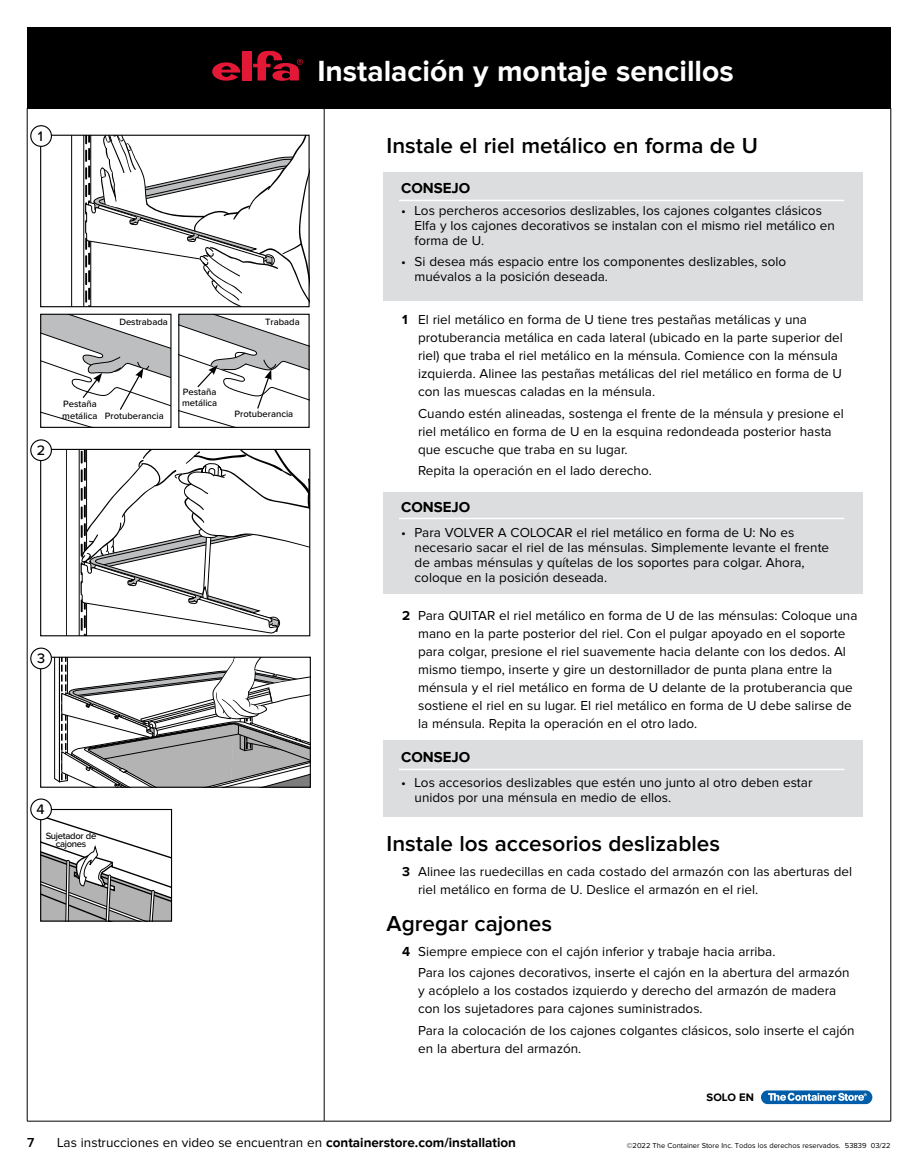
<style>
.page{position:relative;width:918px;height:1175px;background:#fff}
.page>*{position:absolute;margin:0;border:0;box-sizing:border-box;transform-origin:0 0}
.t1{font:700 30px "Proxima Nova";color:#fff}
.t2{font:600 22.5px "Proxima Nova";color:#000}
.t3{font:700 15px "Proxima Nova";color:#000}
.t4{font:500 14.25px "Proxima Nova";color:#000}
.t5{font:13.5px/18px "Proxima Nova";color:#000}
.t6{font:600 13.5px "Proxima Nova";color:#000}
.t7{font:700 11.25px "Proxima Nova";color:#000}
.t8{font:500 9.45px "Proxima Nova";color:#000}
.t9{font:500 9.45px/7.5px "Proxima Nova";letter-spacing:-.03em;color:#000;text-align:center}
.t10{font:7.5px "Proxima Nova";color:#000}
.s1{font-weight:700}
</style>
<div class="page">
<div style="left:27px;top:27px;width:864px;height:81px;background:#000"></div>
<hr style="left:891px;top:108px;width:1px;height:1012px;background:#000">
<hr style="left:27px;top:1120px;width:864px;height:1px;background:#000">
<hr style="left:324px;top:108px;width:1px;height:1012px;background:#000">
<hr style="left:27px;top:108px;width:1px;height:1012px;background:#000">
<svg style="left:212px;top:62px;width:29px;height:19px"></svg>
<div style="left:242px;top:51px;width:9px;height:30px;background:#e31837"></div>
<svg style="left:253px;top:51px;width:50px;height:30px"></svg>
<svg style="left:761px;top:1090px;width:111px;height:14px;background:#4a8cc2"></svg>
<svg style="left:42px;top:812px;width:128px;height:107px"></svg>
<div style="left:40px;top:809px;width:132px;height:112px;border:1px solid #000"></div>
<svg style="left:54px;top:658px;width:255px;height:127px"></svg>
<div style="left:40px;top:656px;width:271px;height:131px;border:1px solid #000"></div>
<svg style="left:66px;top:451px;width:242px;height:183px"></svg>
<div style="left:40px;top:449px;width:270px;height:187px;border:1px solid #000"></div>
<svg style="left:71px;top:137px;width:237px;height:168px"></svg>
<div style="left:40px;top:135px;width:270px;height:172px;border:1px solid #000"></div>
<div style="left:178px;top:314px;width:132px;height:114px;border:1px solid #000"></div>
<div style="left:40px;top:314px;width:132px;height:114px;border:1px solid #000"></div>
<svg style="left:179px;top:314px;width:130px;height:113px"></svg>
<svg style="left:41px;top:314px;width:130px;height:113px"></svg>
<div style="left:31px;top:126px;width:20px;height:20px;background:#fff;border-radius:50%"></div>
<div style="left:30px;top:125px;width:22px;height:22px;border:1px solid #000;border-radius:50%"></div>
<div style="left:31px;top:648px;width:20px;height:20px;background:#fff;border-radius:50%"></div>
<div style="left:30px;top:647px;width:22px;height:22px;border:1px solid #000;border-radius:50%"></div>
<div style="left:31px;top:440px;width:20px;height:20px;background:#fff;border-radius:50%"></div>
<div style="left:30px;top:439px;width:22px;height:22px;border:1px solid #000;border-radius:50%"></div>
<div style="left:31px;top:799px;width:20px;height:20px;background:#fff;border-radius:50%"></div>
<div style="left:30px;top:798px;width:22px;height:22px;border:1px solid #000;border-radius:50%"></div>
<div style="left:383px;top:172px;width:480px;height:128px;background:#dcddde"></div>
<hr style="left:399px;top:200px;width:445px;height:1px;background:#fff">
<div style="left:383px;top:492px;width:480px;height:102px;background:#dcddde"></div>
<hr style="left:399px;top:518px;width:445px;height:1px;background:#fff">
<div style="left:383px;top:740px;width:480px;height:77px;background:#dcddde"></div>
<hr style="left:399px;top:768px;width:445px;height:2px;background:#fff">
<p class="t4" style="left:38px;top:125px;width:7px">1</p>
<p class="t8" style="left:119px;top:315px;width:50px">Destrabada</p>
<p class="t8" style="left:265px;top:315px;width:36px">Trabada</p>
<p class="t4" style="left:37px;top:439px;width:10px">2</p>
<p class="t8" style="left:183px;top:385px;width:35px">Pestaña</p>
<p class="t8" style="left:63px;top:397px;width:35px">Pestaña</p>
<p class="t8" style="left:182px;top:396px;width:37px">metálica</p>
<p class="t8" style="left:62px;top:409px;width:103px">metálica Protuberancia</p>
<p class="t8" style="left:235px;top:406px;width:60px">Protuberancia</p>
<p class="t4" style="left:37px;top:647px;width:10px">3</p>
<p class="t4" style="left:37px;top:798px;width:10px">4</p>
<p class="t9" style="left:46px;top:832px;width:52px">Sujetador de cajones</p>
<h1 class="t1" style="left:317px;top:54px;width:418px">Instalación y montaje sencillos</h1>
<h2 class="t2" style="left:387px;top:136px;width:373px">Instale el riel metálico en forma de U</h2>
<p class="t3" style="left:401px;top:179px;width:71px">CONSEJO</p>
<p class="t5" style="left:415px;top:203px;width:422px;line-height:15px;text-indent:-14px">• Los percheros accesorios deslizables, los cajones colgantes clásicos<br>Elfa y los cajones decorativos se instalan con el mismo riel metálico en forma de U.</p>
<p class="t5" style="left:415px;top:255px;width:373px;line-height:15px;text-indent:-14px">• Si desea más espacio entre los componentes deslizables, solo muévalos a la posición deseada.</p>
<p class="t5" style="left:418px;top:311px;width:426px;text-indent:-16px"><span class="s1">1</span> El riel metálico en forma de U tiene tres pestañas metálicas y una protuberancia metálica en cada lateral (ubicado en la parte superior del riel) que traba el riel metálico en la ménsula. Comience con la ménsula izquierda. Alinee las pestañas metálicas del riel metálico en forma de U con las muescas caladas en la ménsula.</p>
<p class="t5" style="left:418px;top:404px;width:427px">Cuando estén alineadas, sostenga el frente de la ménsula y presione el riel metálico en forma de U en la esquina redondeada posterior hasta que escuche que traba en su lugar.</p>
<p class="t5" style="left:418px;top:462px;width:235px">Repita la operación en el lado derecho.</p>
<p class="t3" style="left:401px;top:498px;width:71px">CONSEJO</p>
<p class="t5" style="left:415px;top:525px;width:416px;line-height:15px;text-indent:-14px">• Para VOLVER A COLOCAR el riel metálico en forma de U: No es necesario sacar el riel de las ménsulas. Simplemente levante el frente de ambas ménsulas y quítelas de los soportes para colgar. Ahora, coloque en la posición deseada.</p>
<p class="t5" style="left:418px;top:607px;width:441px;text-indent:-16px"><span class="s1">2</span> Para QUITAR el riel metálico en forma de U de las ménsulas: Coloque una mano en la parte posterior del riel. Con el pulgar apoyado en el soporte para colgar, presione el riel suavemente hacia delante con los dedos. Al mismo tiempo, inserte y gire un destornillador de punta plana entre la ménsula y el riel metálico en forma de U delante de la protuberancia que sostiene el riel en su lugar. El riel metálico en forma de U debe salirse de la ménsula. Repita la operación en el otro lado.</p>
<p class="t3" style="left:401px;top:748px;width:71px">CONSEJO</p>
<p class="t5" style="left:415px;top:776px;width:399px;line-height:15px;text-indent:-14px">• Los accesorios deslizables que estén uno junto al otro deben estar unidos por una ménsula en medio de ellos.</p>
<h2 class="t2" style="left:387px;top:833px;width:335px">Instale los accesorios deslizables</h2>
<p class="t5" style="left:418px;top:862px;width:435px;text-indent:-16px"><span class="s1">3</span> Alinee las ruedecillas en cada costado del armazón con las aberturas del riel metálico en forma de U. Deslice el armazón en el riel.</p>
<h2 class="t2" style="left:387px;top:913px;width:167px">Agregar cajones</h2>
<p class="t5" style="left:418px;top:941px;width:433px;line-height:21.3px;text-indent:-16px"><span class="s1">4</span> Siempre empiece con el cajón inferior y trabaje hacia arriba.<br>Para los cajones decorativos, inserte el cajón en la abertura del armazón</p>
<p class="t5" style="left:418px;top:982px;width:420px">y acóplelo a los costados izquierdo y derecho del armazón de madera con los sujetadores para cajones suministrados.</p>
<p class="t5" style="left:418px;top:1021px;width:438px">Para la colocación de los cajones colgantes clásicos, solo inserte el cajón en la abertura del armazón.</p>
<p class="t7" style="left:707px;top:1090px;width:49px">SOLO EN</p>
<p class="t6" style="left:27px;top:1136px;width:9px">7</p>
<p class="t5" style="left:57px;top:1134px;width:460px">Las instrucciones en video se encuentran en <span class="s1">containerstore.com/installation</span></p>
<p class="t10" style="left:627px;top:1141px;width:265px">©2022 The Container Store Inc. Todos los derechos reservados. 53839 03/22</p>
</div>
